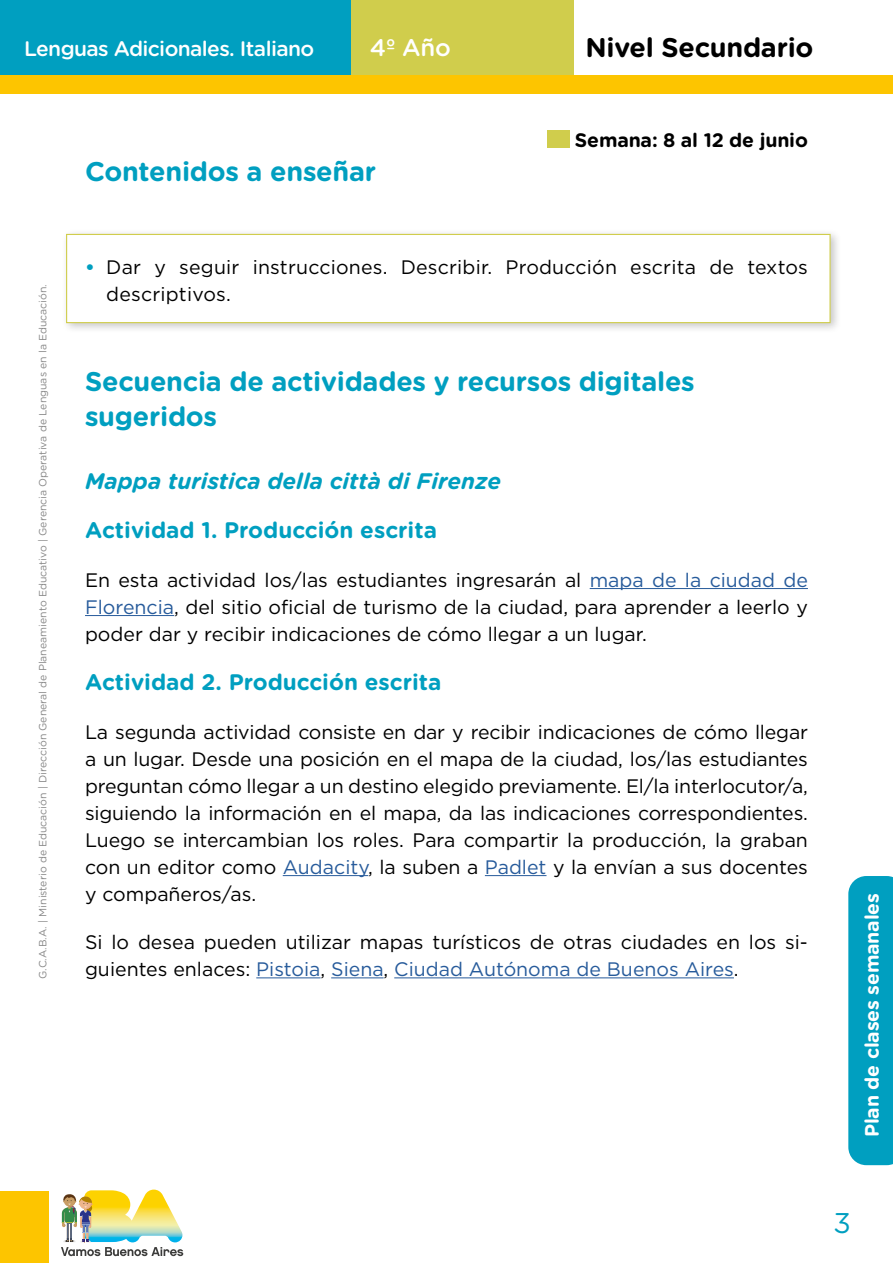
<style>
.page{position:relative;width:893px;height:1263px;background:#fff}
.page>*{position:absolute;margin:0;border:0;box-sizing:border-box;transform-origin:0 0}
.t1{font:28.5px "Gotham Rounded";color:#009fc0}
.t2{font:700 27px/34.5px "Gotham Rounded";letter-spacing:-.01em;color:#009fc0}
.t3{font:700 27px "Gotham Rounded";letter-spacing:-.01em;color:#000}
.t4{font:500 24px "Gotham Rounded";color:#fff}
.t5{font:700 22.5px "Gotham Rounded";color:#009fc0}
.t6{font:italic 700 22.5px "Gotham Rounded";color:#009fc0}
.t7{font:500 21px "Gotham Rounded";letter-spacing:-.03em;color:#fff}
.t8{font:19.5px/27px "Gotham";color:#000}
.t9{font:700 19.5px "Gotham Rounded";letter-spacing:-.01em;color:#fff}
.t10{font:700 19.5px "Gotham Rounded";letter-spacing:-.01em;color:#000}
.t11{font:10.5px "Gotham Rounded";color:#878787}
.s1{font-weight:700;color:#009fc0}
.s2{color:#275b9b}
</style>
<div class="page">
<div style="left:0;top:1191px;width:48px;height:72px;background:#fdc500"></div>
<div style="left:0;top:0;width:351px;height:78px;background:#009fc0"></div>
<div style="left:351px;top:0;width:223px;height:78px;background:#d0cd4c"></div>
<div style="left:0;top:75px;width:893px;height:19px;background:#fdc500"></div>
<svg style="left:848px;top:876px;width:45px;height:289px;background:#08a2c2"></svg>
<svg style="left:61px;top:1189px;width:122px;height:67px"></svg>
<div style="left:61px;top:229px;width:781px;height:105px;background:#000;opacity:.22"></div>
<div style="left:66px;top:234px;width:765px;height:89px;background:#fff;border:1px solid #d0cd4c"></div>
<hr style="left:590px;top:588px;width:218px;height:1px;background:#275b9b">
<hr style="left:85px;top:615px;width:89px;height:1px;background:#275b9b">
<hr style="left:283px;top:875px;width:85px;height:1px;background:#275b9b">
<hr style="left:485px;top:875px;width:61px;height:1px;background:#275b9b">
<hr style="left:256px;top:977px;width:65px;height:1px;background:#275b9b">
<hr style="left:331px;top:977px;width:53px;height:1px;background:#275b9b">
<hr style="left:394px;top:977px;width:340px;height:1px;background:#275b9b">
<div style="left:547px;top:130px;width:22px;height:18px;background:#d0cd4c"></div>
<p class="t7" style="left:24px;top:34px;width:292px">Lenguas Adicionales. Italiano</p>
<h2 class="t3" style="left:585px;top:28px;width:230px">Nivel Secundario</h2>
<p class="t4" style="left:370px;top:31px;width:82px">4º Año</p>
<h2 class="t2" style="left:85px;top:153px;width:293px">Contenidos a enseñar</h2>
<p class="t10" style="left:575px;top:125px;width:234px">Semana: 8 al 12 de junio</p>
<p class="t11" style="left:36px;top:979px;width:696px;rotate:-90deg">G.C.A.B.A. | Ministerio de Educación | Dirección General de Planeamiento Educativo | Gerencia Operativa de Lenguas en la Educación.</p>
<p class="t8" style="left:106px;top:253px;width:703px;text-indent:-21px"><span class="s1">•</span> Dar y seguir instrucciones. Describir. Producción escrita de textos descriptivos.</p>
<h2 class="t2" style="left:85px;top:363px;width:611px">Secuencia de actividades y recursos digitales sugeridos</h2>
<p class="t6" style="left:85px;top:464px;width:418px">Mappa turistica della città di Firenze</p>
<p class="t5" style="left:85px;top:514px;width:354px">Actividad 1. Producción escrita</p>
<p class="t8" style="left:85px;top:566px;width:724px;text-align:justify">En esta actividad los/las estudiantes ingresarán al <span class="s2">mapa de la ciudad de Florencia</span>, del sitio oficial de turismo de la ciudad, para aprender a leerlo y poder dar y recibir indicaciones de cómo llegar a un lugar.</p>
<p class="t5" style="left:85px;top:666px;width:358px">Actividad 2. Producción escrita</p>
<p class="t8" style="left:85px;top:718px;width:724px;text-align:justify">La segunda actividad consiste en dar y recibir indicaciones de cómo llegar a un lugar. Desde una posición en el mapa de la ciudad, los/las estudiantes preguntan cómo llegar a un destino elegido previamente. El/la interlocutor/a, siguiendo la información en el mapa, da las indicaciones correspondientes.<br>Luego se intercambian los roles. Para compartir la producción, la graban con un editor como <span class="s2">Audacity</span>, la suben a <span class="s2">Padlet</span> y la envían a sus docentes y compañeros/as.</p>
<p class="t8" style="left:85px;top:928px;width:724px">Si lo desea pueden utilizar mapas turísticos de otras ciudades en los si&shy;guientes enlaces: <span class="s2">Pistoia</span>, <span class="s2">Siena</span>, <span class="s2">Ciudad Autónoma de Buenos Aires</span>.</p>
<p class="t9" style="left:858px;top:1137px;width:246px;rotate:-90deg">Plan de clases semanales</p>
<h1 class="t1" style="left:833px;top:1203px;width:19px">3</h1>
</div>
